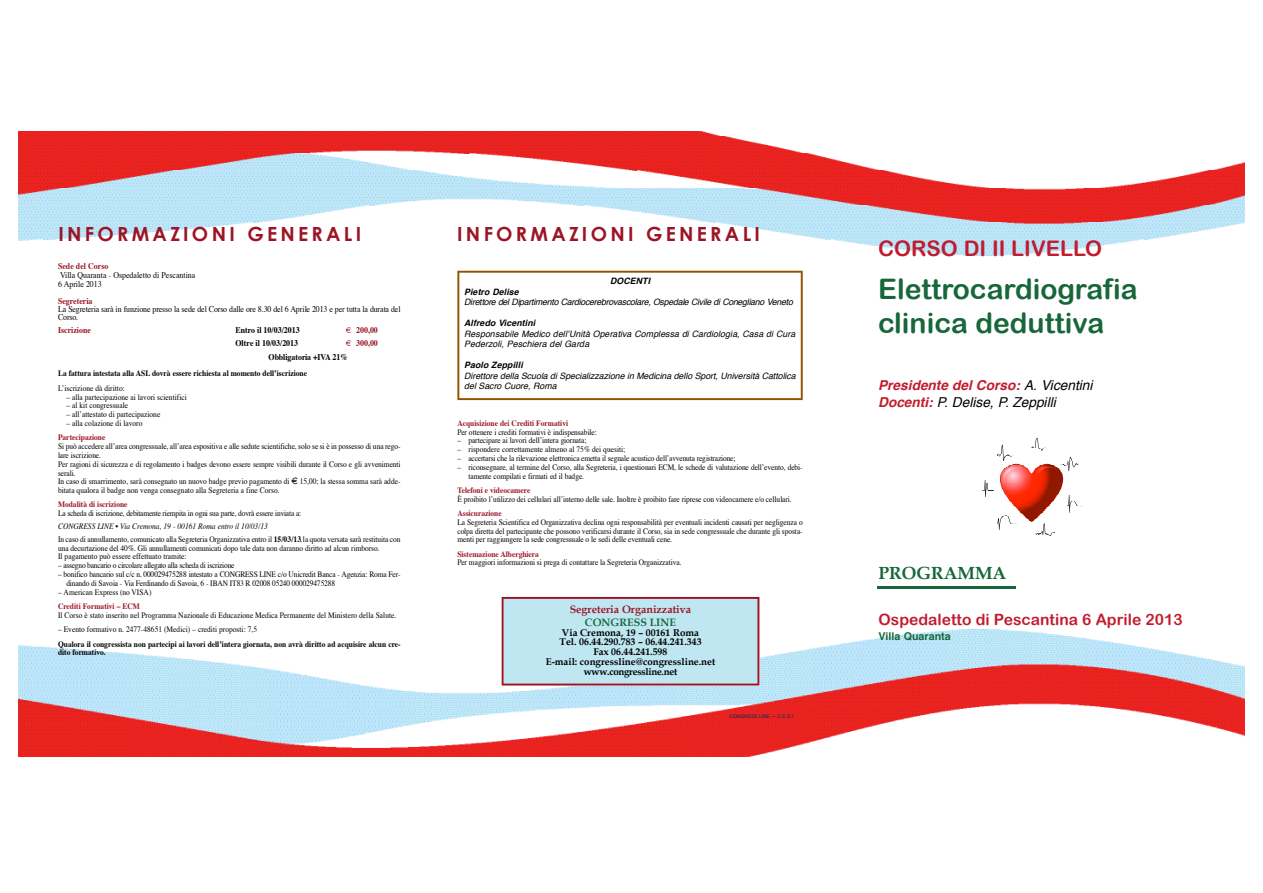
<style>
.page{position:relative;width:1263px;height:893px;background:#fff}
.page>*{position:absolute;margin:0;border:0;box-sizing:border-box;transform-origin:0 0}
.t1{font:28.2px/33.9px "Arial Rounded MT Bold";color:#17673a}
.t2{font:21.45px "Arial Rounded MT Bold";color:#c11c30}
.t3{font:700 19.5px "Century Gothic";letter-spacing:.17em;color:#9c1525}
.t4{font:700 17.55px "Book Antiqua";color:#17673a}
.t5{font:15.6px "Arial Rounded MT Bold";color:#c11c30}
.t6{font:italic 13.65px/16.4px "Helvetica";color:#000}
.t7{font:700 10.65px "Book Antiqua";color:#9c1525}
.t8{font:700 10.65px "Helvetica";color:#17673a}
.t9{font:700 10.65px "Book Antiqua";color:#17673a}
.t10{font:700 9.75px/9.8px "Book Antiqua";color:#000;text-align:center}
.t11{font:italic 8.7px/10.5px "Helvetica";color:#000}
.t12{font:8.7px/8.9px "Times";color:#000;scale:.9 1}
.t13{font:700 8.7px "Times";color:#000;scale:.9 1}
.t14{font:italic 700 8.7px "Helvetica";color:#000}
.t15{font:700 8.7px "Times";color:#9c1525;scale:.9 1}
.t16{font:8.25px/8.7px "Times";color:#000;scale:.9 1}
.t17{font:700 8.25px/8.9px "Times";letter-spacing:.005em;color:#000;scale:.9 1}
.t18{font:8.25px/8.7px "Times";letter-spacing:-.02em;color:#000;scale:.9 1}
.t19{font:8.25px "Times";letter-spacing:-.025em;color:#000;scale:.9 1}
.t20{font:700 8.25px "Times";color:#9c1525;scale:.9 1}
.t21{font:4.8px "Helvetica";color:#022c58}
.s1{font-family:"Euro font"}
.s2{font-style:italic}
.s3{font-weight:700}
.s4{font-weight:700;color:#9c1525}
.s5{font-weight:700;color:#c11c30}
</style>
<div class="page">
<img style="left:19px;top:131px;width:702px;height:5px">
<img style="left:19px;top:136px;width:1226px;height:119px">
<img style="left:19px;top:630px;width:1226px;height:126px">
<hr style="left:877px;top:586px;width:139px;height:3px;background:#17673a">
<svg style="left:457px;top:271px;width:346px;height:129px"></svg>
<div style="left:502px;top:597px;width:257px;height:88px;background:#bfe7f1"></div>
<svg style="left:982px;top:444px;width:73px;height:92px"></svg>
<img style="left:1014px;top:438px;width:68px;height:91px">
<h3 class="t3" style="left:58px;top:222px;width:304px">INFORMAZIONI GENERALI</h3>
<h3 class="t3" style="left:457px;top:222px;width:304px">INFORMAZIONI GENERALI</h3>
<p class="t15" style="left:58px;top:262px;width:58px">Sede del Corso</p>
<p class="t12" style="left:58px;top:271px;width:154px">Villa Quaranta - Ospedaletto di Pescantina<br>6 Aprile 2013</p>
<p class="t15" style="left:58px;top:298px;width:40px">Segreteria</p>
<p class="t12" style="left:58px;top:306px;width:382px;line-height:7.8px">La Segreteria sarà in funzione presso la sede del Corso dalle ore 8.30 del 6 Aprile 2013 e per tutta la durata del<br>C o rs o .</p>
<p class="t15" style="left:58px;top:326px;width:38px">Iscrizione</p>
<p class="t13" style="left:235px;top:326px;width:73px">Entro il 10/03/2013</p>
<p class="t15" style="left:345px;top:326px;width:38px">€ 200,00</p>
<p class="t13" style="left:235px;top:339px;width:71px">Oltre il 10/03/2013</p>
<p class="t15" style="left:345px;top:339px;width:38px">€ 300,00</p>
<p class="t13" style="left:269px;top:354px;width:90px">Obbligatoria +IVA 2 1 %</p>
<p class="t17" style="left:58px;top:370px;width:278px">La fattura intestata alla ASL dovrà essere richiesta al momento dell’iscrizione</p>
<p class="t16" style="left:58px;top:384px;width:76px">L’iscrizione dà diritto:</p>
<p class="t16" style="left:66px;top:393px;width:135px">– alla partecipazione ai lavori scientifici</p>
<p class="t16" style="left:66px;top:402px;width:70px">– al kit congressuale</p>
<p class="t16" style="left:66px;top:411px;width:106px">– all’attestato di partecipazione</p>
<p class="t16" style="left:66px;top:419px;width:86px">– alla colazione di lavoro</p>
<p class="t20" style="left:58px;top:434px;width:54px">Partecipazione</p>
<p class="t16" style="left:58px;top:443px;width:382px">Si può accedere all’area congressuale, all’area espositiva e alle sedute scientifiche, solo se si è in possesso di una rego&shy;lare iscrizione.<br>Per ragioni di sicurezza e di regolamento i badges devono essere sempre visibili durante il Corso e gli avvenimenti s e ra li.<br>In caso di smarrimento, sarà consegnato un nuovo badge previo pagamento di <span class="s1">E</span> 15,00; la stessa somma sarà adde&shy;bitata qualora il badge non venga consegnato alla Segreteria a fine Corso.</p>
<p class="t20" style="left:58px;top:501px;width:79px">Modalità di iscrizione</p>
<p class="t19" style="left:58px;top:510px;width:272px">La scheda di iscrizione, debitamente riempita in ogni sua parte, dovrà essere inviata a:</p>
<p class="t16" style="left:58px;top:520px;width:382px;line-height:12.9px"><span class="s2">CONGRESS LINE • Via Cremona, 19 - 00161 Roma entro il 10/03/13<br></span>In caso di annullamento, comunicato alla Segreteria Organizzativa entro il <span class="s3">1 5 /0 3 /1 3</span>,la quota versata sarà restituita con</p>
<p class="t16" style="left:58px;top:544px;width:359px">una decurtazione del 40%. Gli annullamenti comunicati dopo tale data non daranno diritto ad alcun rimborso.<br>Il pagamento può essere effettuato tramite:</p>
<p class="t19" style="left:58px;top:562px;width:198px">– assegno bancario o circolare allegato alla scheda di iscrizione</p>
<p class="t18" style="left:66px;top:570px;width:373px;text-indent:-8px">– bonifico bancario sul c/c n. 000029475288 intestato a CONGRESS LINE c/o Unicredit Banca - Agenzia: Roma Fer&shy;dinando di Savoia - Via Ferdinando di Savoia, 6 - IBAN IT83 R 02008 05240 000029475288</p>
<p class="t16" style="left:58px;top:585px;width:105px;line-height:14.4px"><span class="s2">–</span> American Express (no V IS A )<br><span class="s4">Crediti Formativi – ECM</span></p>
<p class="t16" style="left:58px;top:611px;width:377px">Il Corso è stato inserito nel Programma Nazionale di Educazione Medica Permanente del Ministero della Salute.</p>
<p class="t16" style="left:58px;top:625px;width:223px">– Evento formativo n. 2477-48651 (Medici) – crediti proposti: 7,5</p>
<p class="t17" style="left:58px;top:640px;width:382px">Qualora il congressista non partecipi ai lavori dell’intera giornata, non avrà diritto ad acquisire alcun cre&shy;dito formativo.</p>
<p class="t14" style="left:610px;top:277px;width:43px">DO CENTI</p>
<p class="t14" style="left:464px;top:288px;width:58px">Pietro Delise</p>
<p class="t11" style="left:464px;top:297px;width:332px">Direttore delDipartimento Cardiocerebrovascolare, Ospedale Civile di Conegliano Veneto</p>
<p class="t14" style="left:464px;top:319px;width:75px">Alfredo Vicentini</p>
<p class="t11" style="left:464px;top:329px;width:334px">Responsabile Medico dell’Unità Operativa Complessa di Cardiologia, Casa di Cura<br>Pederzoli, Peschiera del Garda</p>
<p class="t14" style="left:464px;top:361px;width:62px">Paolo Zeppilli</p>
<p class="t11" style="left:464px;top:371px;width:335px">Direttore della Scuola di Specializzazione in Medicina dello Sport, Università Cattolica del Sacro Cuore, Roma</p>
<p class="t20" style="left:457px;top:419px;width:125px">Acquisizione dei Crediti Formativi</p>
<p class="t16" style="left:457px;top:428px;width:157px">Per ottenere i crediti formativi è indispensabile:</p>
<p class="t16" style="left:457px;top:437px;width:145px">– partecipare ai lavori dell’intera giornata;</p>
<p class="t16" style="left:457px;top:446px;width:188px">– rispondere correttamente almeno al 75% dei quesiti;</p>
<p class="t16" style="left:457px;top:454px;width:311px">– accertarsi che la rilevazione elettronica emetta il segnale acustico dell’avvenuta registrazione;</p>
<p class="t16" style="left:469px;top:463px;width:373px;text-indent:-11px">– riconsegnare, al termine del Corso, alla Segreteria, i questionari ECM, le schede di valutazione dell’evento, debi&shy;tamente compilati e firmati ed il badge.</p>
<p class="t20" style="left:457px;top:487px;width:83px">Telefoni e videocamere</p>
<p class="t16" style="left:457px;top:495px;width:373px">È proibito l’utilizzo dei cellulari all’interno delle sale. Inoltre è proibito fare riprese con videocamere e/o cellulari.</p>
<p class="t20" style="left:457px;top:510px;width:51px">Assicurazione</p>
<p class="t16" style="left:457px;top:518px;width:385px;text-align:justify">La Segreteria Scientifica ed Organizzativa declina ogni responsabilità per eventuali incidenti causati per negligenza o colpa diretta del partecipante che possono verificarsi durante il Corso, sia in sede congressuale che durante gli sposta&shy;menti per raggiungere la sede congressuale o le sedi delle eventuali cene.</p>
<p class="t20" style="left:457px;top:550px;width:92px">Sistemazione Alberghiera</p>
<p class="t16" style="left:457px;top:559px;width:251px">Per maggiori informazioni si prega di contattare la Segreteria Org a n iz z a tiv a .</p>
<p class="t7" style="left:570px;top:603px;width:123px">Segreteria Organizzativa</p>
<p class="t9" style="left:585px;top:616px;width:93px">CONGRESS LINE</p>
<p class="t10" style="left:546px;top:627px;width:171px">Via Cremona, 19 – 00161 Roma<br>Tel. 06.44.290.783 – 06.44.241.343<br>Fax 06.44.241.598<br>E-mail: congressline@congressline.net w w w .c o n g re s s lin e .n e t</p>
<p class="t21" style="left:730px;top:713px;width:66px">CONGRESS LINE — C.E.S.I.</p>
<h2 class="t2" style="left:878px;top:235px;width:225px">CORSO DI II LIVELLO</h2>
<h1 class="t1" style="left:878px;top:272px;width:261px">Elettrocardiografia clinica deduttiva</h1>
<h3 class="t6" style="left:878px;top:378px;width:219px"><span class="s5">Presidente del Corso:</span> A. Vicentini<br><span class="s5">Docenti:</span> P. Delise, P. Zeppilli</h3>
<h3 class="t4" style="left:879px;top:562px;width:129px">PROGRAMMA</h3>
<h3 class="t5" style="left:879px;top:610px;width:306px">Ospedaletto di Pescantina 6 Aprile 2013</h3>
<p class="t8" style="left:879px;top:632px;width:74px">Villa Quaranta</p>
</div>
